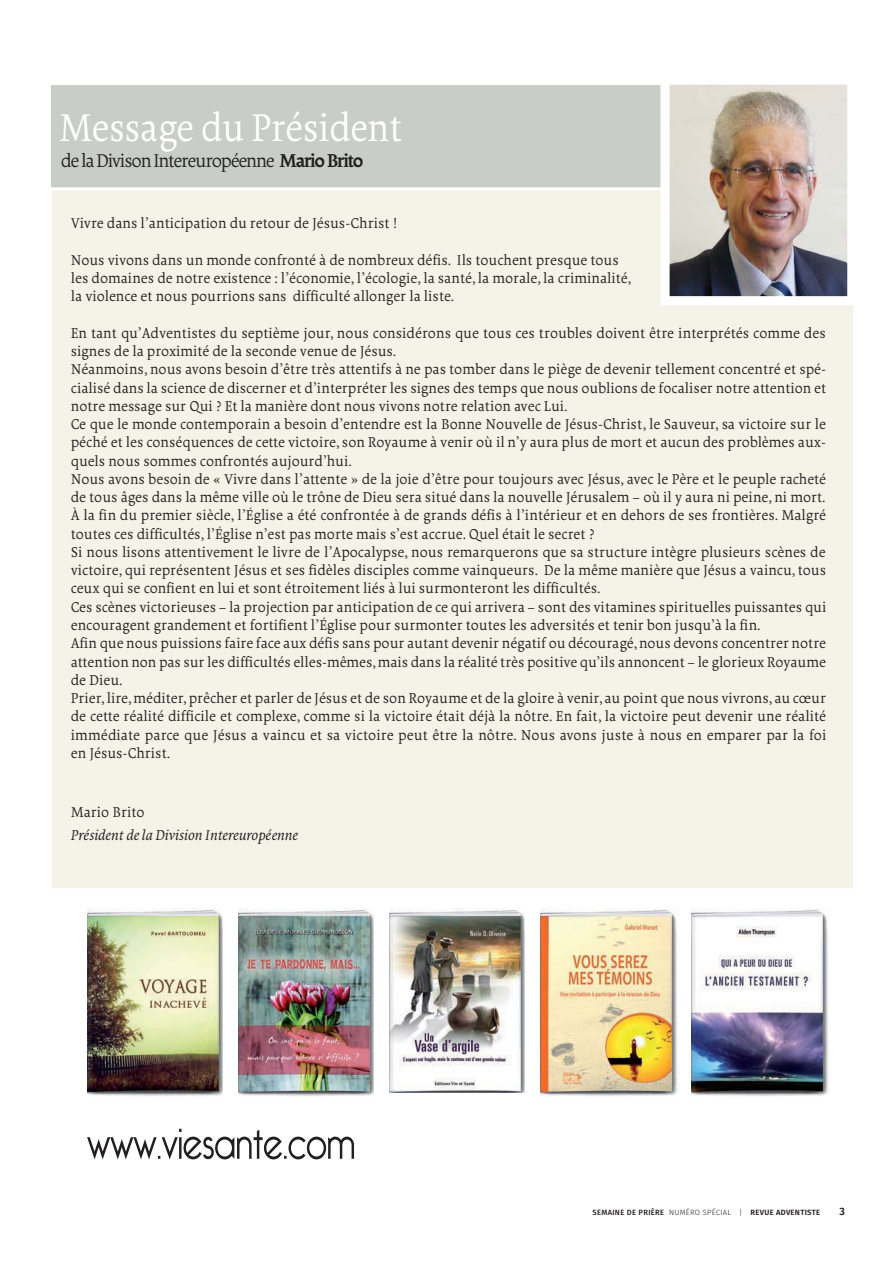
<style>
.page{position:relative;width:893px;height:1263px;background:#fff}
.page>*{position:absolute;margin:0;border:0;box-sizing:border-box;transform-origin:0 0}
.t1{font:41.55px "Borges Blanca";letter-spacing:-.015em;color:#fff;scale:.95 1}
.t2{font:19.8px "Borges Blanca";letter-spacing:-.06em;color:#231f20}
.t3{font:15.3px/18.3px "Borges Blanca";color:#231f20}
.t4{font:italic 15.3px "Borges Blanca";color:#231f20}
.t5{font:600 10.65px "Fira Sans";color:#231f20}
.t6{font:500 7.65px "Fira Sans";letter-spacing:.04em;color:#231f20}
.s1{font-family:"Borges Negra"}
.s2{font-weight:300}
.s3{font-weight:600}
</style>
<div class="page">
<div style="left:49px;top:84px;width:800px;height:219px;background:#c9cdc7"></div>
<div style="left:50px;top:189px;width:805px;height:701px;background:#f4f3e7"></div>
<img style="left:670px;top:86px;width:176px;height:209px">
<div style="left:660px;top:76px;width:196px;height:229px;border:9px solid #fff"></div>
<img style="left:87px;top:909px;width:136px;height:187px">
<img style="left:238px;top:909px;width:136px;height:187px">
<img style="left:389px;top:909px;width:136px;height:183px">
<img style="left:540px;top:909px;width:139px;height:187px">
<img style="left:691px;top:909px;width:139px;height:187px">
<svg style="left:87px;top:1129px;width:267px;height:30px"></svg>
<h1 class="t1" style="left:59px;top:111px;width:363px">Message du Président</h1>
<p class="t2" style="left:61px;top:153px;width:304px">de la Divison Intereuropéenne <span class="s1">Mario Brito</span></p>
<p class="t3" style="left:71px;top:215px;width:328px">Vivre dans l’anticipation du retour de Jésus-Christ !</p>
<p class="t3" style="left:71px;top:252px;width:562px">Nous vivons dans un monde confronté à de nombreux défis. Ils touchent presque tous les domaines de notre existence : l’économie, l’écologie, la santé, la morale, la criminalité, la violence et nous pourrions sans difficulté allonger la liste.</p>
<p class="t3" style="left:71px;top:325px;width:757px">En tant qu’Adventistes du septième jour, nous considérons que tous ces troubles doivent être interprétés comme des signes de la proximité de la seconde venue de Jésus.<br>Néanmoins, nous avons besoin d’être très attentifs à ne pas tomber dans le piège de devenir tellement concentré et spé&shy;cialisé dans la science de discerner et d’interpréter les signes des temps que nous oublions de focaliser notre attention et notre message sur Qui ? Et la manière dont nous vivons notre relation avec Lui.<br>Ce que le monde contemporain a besoin d’entendre est la Bonne Nouvelle de Jésus-Christ, le Sauveur, sa victoire sur le péché et les conséquences de cette victoire, son Royaume à venir où il n’y aura plus de mort et aucun des problèmes aux&shy;quels nous sommes confrontés aujourd’hui.<br>Nous avons besoin de « Vivre dans l’attente » de la joie d’être pour toujours avec Jésus, avec le Père et le peuple racheté de tous âges dans la même ville où le trône de Dieu sera situé dans la nouvelle Jérusalem – où il y aura ni peine, ni mort.<br>À la fin du premier siècle, l’Église a été confrontée à de grands défis à l’intérieur et en dehors de ses frontières. Malgré toutes ces difficultés, l’Église n’est pas morte mais s’est accrue. Quel était le secret ?<br>Si nous lisons attentivement le livre de l’Apocalypse, nous remarquerons que sa structure intègre plusieurs scènes de victoire, qui représentent Jésus et ses fidèles disciples comme vainqueurs. De la même manière que Jésus a vaincu, tous ceux qui se confient en lui et sont étroitement liés à lui surmonteront les difficultés.<br>Ces scènes victorieuses – la projection par anticipation de ce qui arrivera – sont des vitamines spirituelles puissantes qui encouragent grandement et fortifient l’Église pour surmonter toutes les adversités et tenir bon jusqu’à la fin.<br>Afin que nous puissions faire face aux défis sans pour autant devenir négatif ou découragé, nous devons concentrer notre attention non pas sur les difficultés elles-mêmes, mais dans la réalité très positive qu’ils annoncent – le glorieux Royaume de Dieu.<br>Prier, lire, méditer, prêcher et parler de Jésus et de son Royaume et de la gloire à venir, au point que nous vivrons, au cœur de cette réalité difficile et complexe, comme si la victoire était déjà la nôtre. En fait, la victoire peut devenir une réalité immédiate parce que Jésus a vaincu et sa victoire peut être la nôtre. Nous avons juste à nous en emparer par la foi en Jésus-Christ.</p>
<p class="t3" style="left:71px;top:804px;width:75px">Mario Brito</p>
<p class="t4" style="left:71px;top:829px;width:229px">Président de la Division Intereuropéenne</p>
<p class="t6" style="left:592px;top:1210px;width:229px">SEMAINE DE PRIÈRE <span class="s2">NUMÉRO SPÉCIAL |</span> <span class="s3">REVUE ADVENTISTE</span></p>
<p class="t5" style="left:839px;top:1208px;width:7px">3</p>
</div>
